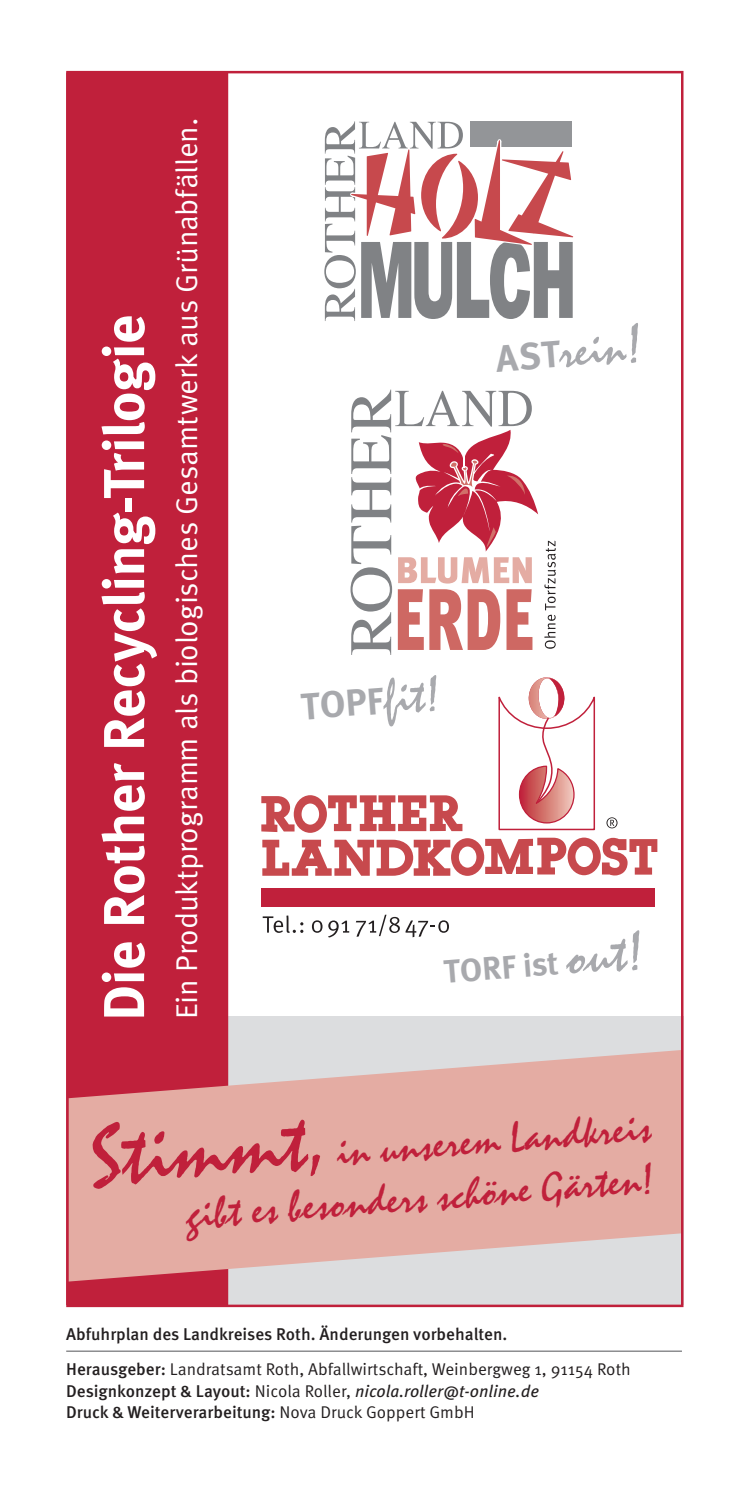
<style>
.page{position:relative;width:745px;height:1489px;background:#fff}
.page>*{position:absolute;margin:0;border:0;box-sizing:border-box;transform-origin:0 0}
.t1{font:83.25px "Mistral";color:#c0203b}
.t2{font:700 57.5px "Meta OT";letter-spacing:-.02em;color:#fff}
.t3{font:52.5px "Mistral";color:#a8a9ad}
.t4{font:47.5px "Mistral";color:#a8a9ad}
.t5{font:41.75px/52.2px "Mistral";color:#c0203b;text-align:right}
.t6{font:700 37.5px "Meta OT";color:#a8a9ad}
.t7{font:700 32.5px "Meta OT";color:#a8a9ad}
.t8{font:30px "Meta OT";letter-spacing:-.01em;color:#fff}
.t9{font:500 17px/35.5px "Meta OT";color:#231f20}
.s1{font-size:52.5px}
.s2{font-weight:400}
.s3{font-weight:400;font-style:italic}
</style>
<div class="page">
<hr style="left:66px;top:1350px;width:615px;height:1px;background:#757679">
<div style="left:168px;top:1016px;width:515px;height:288px;background:#dcdddf"></div>
<div style="left:66px;top:72px;width:162px;height:1232px;background:#c0203b"></div>
<svg style="left:324px;top:121px;width:249px;height:200px"></svg>
<svg style="left:544px;top:540px;width:11px;height:108px"></svg>
<svg style="left:350px;top:389px;width:188px;height:266px"></svg>
<div style="left:261px;top:887px;width:393px;height:19px;background:#c0203b"></div>
<svg style="left:262px;top:915px;width:41px;height:17px"></svg>
<svg style="left:312px;top:920px;width:10px;height:12px"></svg>
<svg style="left:328px;top:920px;width:21px;height:17px"></svg>
<svg style="left:356px;top:914px;width:43px;height:22px"></svg>
<svg style="left:405px;top:920px;width:43px;height:17px"></svg>
<svg style="left:261px;top:677px;width:396px;height:198px"></svg>
<svg style="left:69px;top:1049px;width:611px;height:232px;fill:#e4aca3"></svg>
<h2 class="t2" style="left:88px;top:1020px;width:707px;rotate:-90deg">Die Rother Recycling-Trilogie</h2>
<h3 class="t8" style="left:168px;top:1019px;width:902px;rotate:-90deg">Ein Produktprogramm als biologisches Gesamtwerk aus Grünabfällen.</h3>
<h3 class="t4" style="left:556px;top:324px;width:86px;rotate:-4deg">rein<span class="s1">!</span></h3>
<h3 class="t4" style="left:381px;top:670px;width:59px;rotate:-4deg">fit!</h3>
<h3 class="t6" style="left:299px;top:683px;width:84px;rotate:-5deg">TOPF</h3>
<h3 class="t3" style="left:563px;top:926px;width:80px;rotate:-4deg">out!</h3>
<h3 class="t7" style="left:442px;top:952px;width:120px;rotate:-5deg">TORF ist</h3>
<h3 class="t5" style="left:180px;top:1136px;width:472px;rotate:-4deg">in unserem Landkreis<br>gibt es besonders schöne Gärten!</h3>
<h1 class="t1" style="left:86px;top:1110px;width:236px;rotate:-5deg">Stimmt,</h1>
<p class="t9" style="left:66px;top:1316px;width:565px">Abfuhrplan des Landkreises Roth. Änderungen vorbehalten.<br>Herausgeber: <span class="s2">Landratsamt Roth, Abfallwirtschaft, Weinbergweg 1, 91154 Roth</span></p>
<p class="t9" style="left:66px;top:1380px;width:474px;line-height:21.2px">Designkonzept &amp; Layout: <span class="s2">Nicola Roller,</span> <span class="s3">nicola.roller@t-online.de<br></span>Druck &amp; Weiterverarbeitung: <span class="s2">Nova Druck Goppert GmbH</span></p>
</div>
